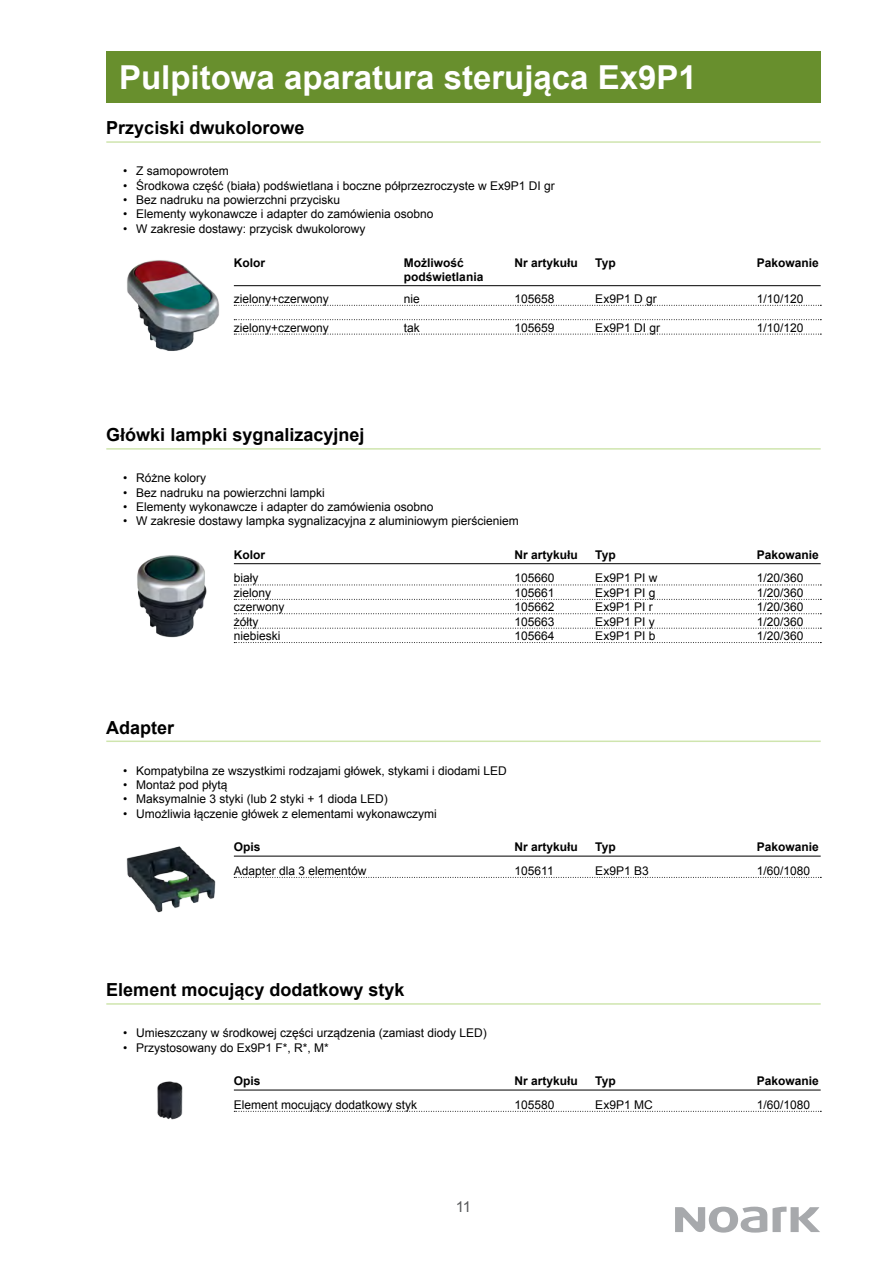
<style>
.page{position:relative;width:893px;height:1263px;background:#fff}
.page>*{position:absolute;margin:0;border:0;box-sizing:border-box;transform-origin:0 0}
.t1{font:700 33px "Arial";color:#fff}
.t2{font:700 18px "Arial";color:#000}
.t3{font:15px "Arial";color:#58595b}
.t4{font:12px "Arial";color:#000}
.t5{font:700 12px "Arial";color:#000}
</style>
<div class="page">
<svg style="left:675px;top:1206px;width:145px;height:26px"></svg>
<div style="left:106px;top:51px;width:715px;height:51px;background:#688f2d"></div>
<svg style="left:234px;top:585px;width:587px;height:1px"></svg>
<svg style="left:234px;top:599px;width:587px;height:1px"></svg>
<svg style="left:234px;top:613px;width:587px;height:1px"></svg>
<svg style="left:234px;top:628px;width:587px;height:1px"></svg>
<svg style="left:234px;top:642px;width:587px;height:1px"></svg>
<hr style="left:106px;top:448px;width:715px;height:2px;background:#cfe5ae">
<hr style="left:234px;top:563px;width:587px;height:1px;background:#000">
<img style="left:137px;top:555px;width:97px;height:88px">
<svg style="left:234px;top:305px;width:587px;height:1px"></svg>
<svg style="left:234px;top:319px;width:587px;height:1px"></svg>
<svg style="left:234px;top:334px;width:587px;height:1px"></svg>
<hr style="left:106px;top:141px;width:715px;height:2px;background:#cfe5ae">
<hr style="left:234px;top:285px;width:587px;height:1px;background:#000">
<img style="left:127px;top:260px;width:107px;height:91px">
<svg style="left:234px;top:877px;width:587px;height:1px"></svg>
<hr style="left:106px;top:740px;width:715px;height:2px;background:#cfe5ae">
<hr style="left:234px;top:856px;width:587px;height:1px;background:#000">
<img style="left:126px;top:846px;width:108px;height:67px">
<svg style="left:234px;top:1111px;width:587px;height:1px"></svg>
<hr style="left:106px;top:1003px;width:715px;height:2px;background:#cfe5ae">
<hr style="left:234px;top:1090px;width:587px;height:1px;background:#000">
<img style="left:157px;top:1081px;width:77px;height:39px">
<h1 class="t1" style="left:119px;top:55px;width:579px">Pulpitowa aparatura sterująca Ex9P1</h1>
<h2 class="t2" style="left:106px;top:116px;width:200px">Przyciski dwukolorowe</h2>
<p class="t4" style="left:123px;top:163px;width:107px">• Z samopowrotem</p>
<p class="t4" style="left:123px;top:178px;width:433px">• Środkowa część (biała) podświetlana i boczne półprzezroczyste w Ex9P1 DI gr</p>
<p class="t4" style="left:123px;top:192px;width:218px">• Bez nadruku na powierzchni przycisku</p>
<p class="t4" style="left:123px;top:206px;width:312px">• Elementy wykonawcze i adapter do zamówienia osobno</p>
<p class="t4" style="left:123px;top:221px;width:244px">• W zakresie dostawy: przycisk dwukolorowy</p>
<p class="t5" style="left:234px;top:254px;width:33px">Kolor</p>
<p class="t5" style="left:404px;top:254px;width:62px">Możliwość</p>
<p class="t5" style="left:514px;top:254px;width:65px">Nr artykułu</p>
<p class="t5" style="left:595px;top:254px;width:22px">Typ</p>
<p class="t5" style="left:757px;top:254px;width:64px">Pakowanie</p>
<p class="t5" style="left:404px;top:269px;width:81px">podświetlania</p>
<p class="t4" style="left:234px;top:291px;width:97px">zielony+czerwony</p>
<p class="t4" style="left:404px;top:291px;width:18px">nie</p>
<p class="t4" style="left:514px;top:291px;width:42px">105658</p>
<p class="t4" style="left:595px;top:291px;width:63px">Ex9P1 D gr</p>
<p class="t4" style="left:757px;top:291px;width:48px">1/10/120</p>
<p class="t4" style="left:234px;top:319px;width:97px">zielony+czerwony</p>
<p class="t4" style="left:404px;top:319px;width:18px">tak</p>
<p class="t4" style="left:514px;top:319px;width:42px">105659</p>
<p class="t4" style="left:595px;top:319px;width:66px">Ex9P1 DI gr</p>
<p class="t4" style="left:757px;top:319px;width:48px">1/10/120</p>
<h2 class="t2" style="left:106px;top:423px;width:260px">Główki lampki sygnalizacyjnej</h2>
<p class="t4" style="left:123px;top:470px;width:84px">• Różne kolory</p>
<p class="t4" style="left:123px;top:484px;width:203px">• Bez nadruku na powierzchni lampki</p>
<p class="t4" style="left:123px;top:499px;width:312px">• Elementy wykonawcze i adapter do zamówienia osobno</p>
<p class="t4" style="left:123px;top:513px;width:397px">• W zakresie dostawy lampka sygnalizacyjna z aluminiowym pierścieniem</p>
<p class="t5" style="left:234px;top:547px;width:33px">Kolor</p>
<p class="t5" style="left:514px;top:547px;width:65px">Nr artykułu</p>
<p class="t5" style="left:595px;top:547px;width:22px">Typ</p>
<p class="t5" style="left:757px;top:547px;width:64px">Pakowanie</p>
<p class="t4" style="left:234px;top:570px;width:26px">biały</p>
<p class="t4" style="left:514px;top:570px;width:42px">105660</p>
<p class="t4" style="left:595px;top:570px;width:64px">Ex9P1 PI w</p>
<p class="t4" style="left:757px;top:570px;width:48px">1/20/360</p>
<p class="t4" style="left:234px;top:585px;width:39px">zielony</p>
<p class="t4" style="left:514px;top:585px;width:42px">105661</p>
<p class="t4" style="left:595px;top:585px;width:62px">Ex9P1 PI g</p>
<p class="t4" style="left:757px;top:585px;width:48px">1/20/360</p>
<p class="t4" style="left:234px;top:599px;width:52px">czerwony</p>
<p class="t4" style="left:514px;top:599px;width:42px">105662</p>
<p class="t4" style="left:595px;top:599px;width:59px">Ex9P1 PI r</p>
<p class="t4" style="left:757px;top:599px;width:48px">1/20/360</p>
<p class="t4" style="left:234px;top:614px;width:26px">żółty</p>
<p class="t4" style="left:514px;top:614px;width:42px">105663</p>
<p class="t4" style="left:595px;top:614px;width:61px">Ex9P1 PI y</p>
<p class="t4" style="left:757px;top:614px;width:48px">1/20/360</p>
<p class="t4" style="left:234px;top:628px;width:48px">niebieski</p>
<p class="t4" style="left:514px;top:628px;width:42px">105664</p>
<p class="t4" style="left:595px;top:628px;width:62px">Ex9P1 PI b</p>
<p class="t4" style="left:757px;top:628px;width:48px">1/20/360</p>
<h2 class="t2" style="left:106px;top:715px;width:70px">Adapter</h2>
<p class="t4" style="left:123px;top:762px;width:385px">• Kompatybilna ze wszystkimi rodzajami główek, stykami i diodami LED</p>
<p class="t4" style="left:123px;top:777px;width:106px">• Montaż pod płytą</p>
<p class="t4" style="left:123px;top:791px;width:266px">• Maksymalnie 3 styki (lub 2 styki + 1 dioda LED)</p>
<p class="t4" style="left:123px;top:806px;width:315px">• Umożliwia łączenie główek z elementami wykonawczymi</p>
<p class="t5" style="left:234px;top:839px;width:28px">Opis</p>
<p class="t5" style="left:514px;top:839px;width:65px">Nr artykułu</p>
<p class="t5" style="left:595px;top:839px;width:22px">Typ</p>
<p class="t5" style="left:757px;top:839px;width:64px">Pakowanie</p>
<p class="t4" style="left:234px;top:863px;width:134px">Adapter dla 3 elementów</p>
<p class="t4" style="left:514px;top:863px;width:41px">105611</p>
<p class="t4" style="left:595px;top:863px;width:55px">Ex9P1 B3</p>
<p class="t4" style="left:757px;top:863px;width:55px">1/60/1080</p>
<h2 class="t2" style="left:106px;top:978px;width:300px">Element mocujący dodatkowy styk</h2>
<p class="t4" style="left:123px;top:1025px;width:365px">• Umieszczany w środkowej części urządzenia (zamiast diody LED)</p>
<p class="t4" style="left:123px;top:1039px;width:207px">• Przystosowany do Ex9P1 F*, R*, M*</p>
<p class="t5" style="left:234px;top:1073px;width:28px">Opis</p>
<p class="t5" style="left:514px;top:1073px;width:65px">Nr artykułu</p>
<p class="t5" style="left:595px;top:1073px;width:22px">Typ</p>
<p class="t5" style="left:757px;top:1073px;width:64px">Pakowanie</p>
<p class="t4" style="left:234px;top:1097px;width:185px">Element mocujący dodatkowy styk</p>
<p class="t4" style="left:514px;top:1097px;width:42px">105580</p>
<p class="t4" style="left:595px;top:1097px;width:59px">Ex9P1 MC</p>
<p class="t4" style="left:757px;top:1097px;width:55px">1/60/1080</p>
<p class="t3" style="left:456px;top:1197px;width:17px">11</p>
</div>
